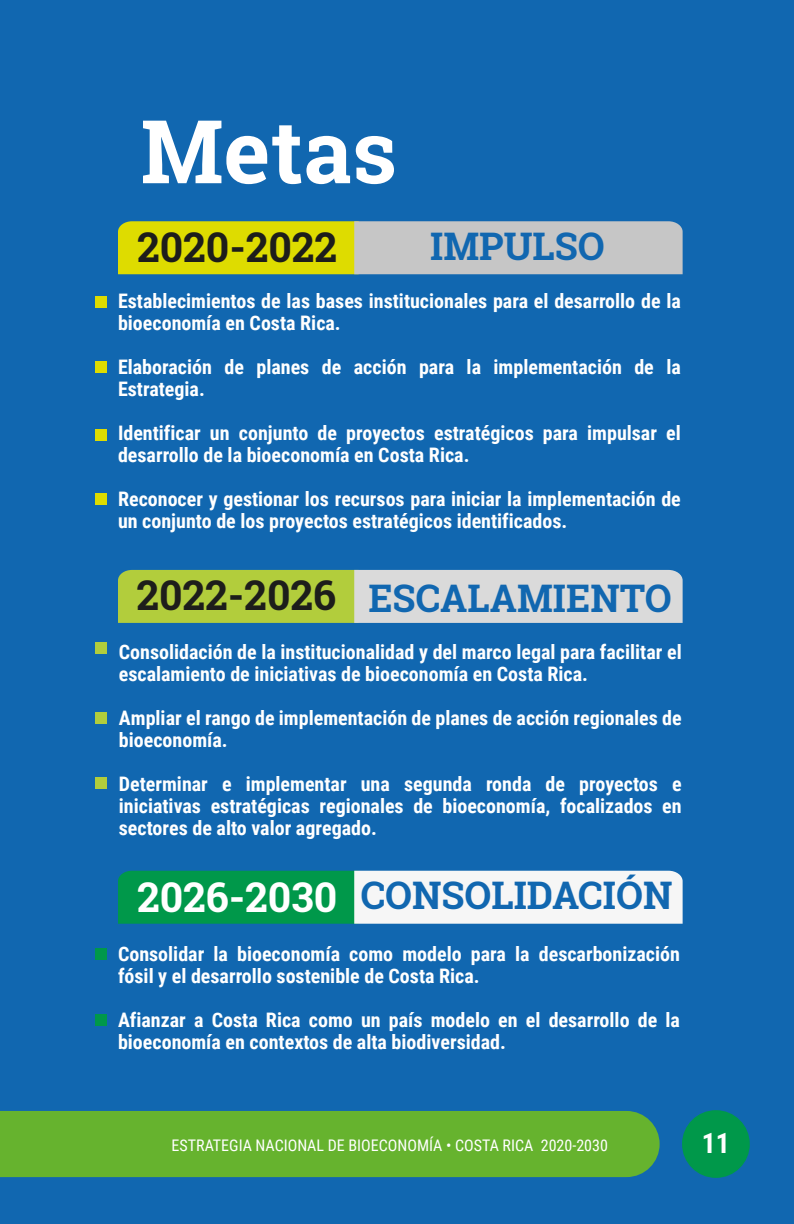
<style>
.page{position:relative;width:794px;height:1224px;background:#1167b0}
.page>*{position:absolute;margin:0;border:0;box-sizing:border-box;transform-origin:0 0}
.t1{font:700 88px "Roboto Slab";color:#fff}
.t2{font:700 41px "Roboto Slab";color:#1d1d1b}
.t3{font:700 38px "Roboto Slab";color:#1167b0}
.t4{font:700 28px "Roboto Condensed";color:#fff}
.t5{font:700 20px/22px "Roboto Condensed";color:#fff}
.t6{font:16px "Roboto Condensed";color:#fff}
.s1{font-size:41px;color:#1d1d1b}
.s2{font-size:41px;color:#fff}
</style>
<div class="page">
<svg style="left:118px;top:221px;width:564px;height:53px;background:#cece73"></svg>
<svg style="left:118px;top:570px;width:564px;height:53px;background:#c8d497"></svg>
<svg style="left:118px;top:871px;width:564px;height:53px;background:#8ecdae"></svg>
<div style="left:682px;top:1110px;width:68px;height:68px;background:#00984a;border-radius:50%"></div>
<div style="left:0;top:1111px;width:659px;height:66px;background:#66b32e"></div>
<div style="left:95px;top:296px;width:11px;height:11px;background:#dedc00"></div>
<div style="left:95px;top:361px;width:11px;height:12px;background:#dedc00"></div>
<div style="left:95px;top:429px;width:11px;height:11px;background:#dedc00"></div>
<div style="left:95px;top:494px;width:11px;height:11px;background:#dedc00"></div>
<div style="left:95px;top:642px;width:11px;height:12px;background:#b2cd3c"></div>
<div style="left:95px;top:713px;width:11px;height:11px;background:#b2cd3c"></div>
<div style="left:95px;top:777px;width:11px;height:12px;background:#b2cd3c"></div>
<div style="left:95px;top:948px;width:11px;height:12px;background:#00984a"></div>
<div style="left:95px;top:1014px;width:11px;height:12px;background:#00984a"></div>
<h1 class="t1" style="left:141px;top:91px;width:258px">Metas</h1>
<h2 class="t2" style="left:137px;top:219px;width:202px">2020-2022</h2>
<h3 class="t3" style="left:430px;top:220px;width:176px">IMPULSO</h3>
<p class="t5" style="left:118px;top:289px;width:564px">Establecimientos de las bases institucionales para el desarrollo de la bioeconomía en Costa Rica.</p>
<p class="t5" style="left:118px;top:355px;width:564px">Elaboración de planes de acción para la implementación de la<br>Estrategia.</p>
<p class="t5" style="left:118px;top:421px;width:564px">Identificar un conjunto de proyectos estratégicos para impulsar el desarrollo de la bioeconomía en Costa Rica.</p>
<p class="t5" style="left:118px;top:487px;width:564px">Reconocer y gestionar los recursos para iniciar la implementación de un conjunto de los proyectos estratégicos identificados.</p>
<h3 class="t3" style="left:136px;top:572px;width:537px"><span class="s1">2022-2026</span> ESCALAMIENTO</h3>
<p class="t5" style="left:119px;top:640px;width:564px">Consolidación de la institucionalidad y del marco legal para facilitar el escalamiento de iniciativas de bioeconomía en Costa Rica.</p>
<p class="t5" style="left:119px;top:706px;width:564px">Ampliar el rango de implementación de planes de acción regionales de bioeconomía.</p>
<p class="t5" style="left:119px;top:772px;width:564px;text-align:justify">Determinar e implementar una segunda ronda de proyectos e iniciativas estratégicas regionales de bioeconomía, focalizados en sectores de alto valor agregado.</p>
<h3 class="t3" style="left:137px;top:870px;width:536px"><span class="s2">2026-2030</span> CONSOLIDACIÓN</h3>
<p class="t5" style="left:118px;top:942px;width:563px">Consolidar la bioeconomía como modelo para la descarbonización fósil y el desarrollo sostenible de Costa Rica.</p>
<p class="t5" style="left:118px;top:1008px;width:563px">Afianzar a Costa Rica como un país modelo en el desarrollo de la bioeconomía en contextos de alta biodiversidad.</p>
<p class="t6" style="left:172px;top:1134px;width:438px">ESTRATEGIA NACIONAL DE BIOECONOMÍA • COSTA RICA 2020-2030</p>
<h3 class="t4" style="left:701px;top:1124px;width:30px">11</h3>
</div>
